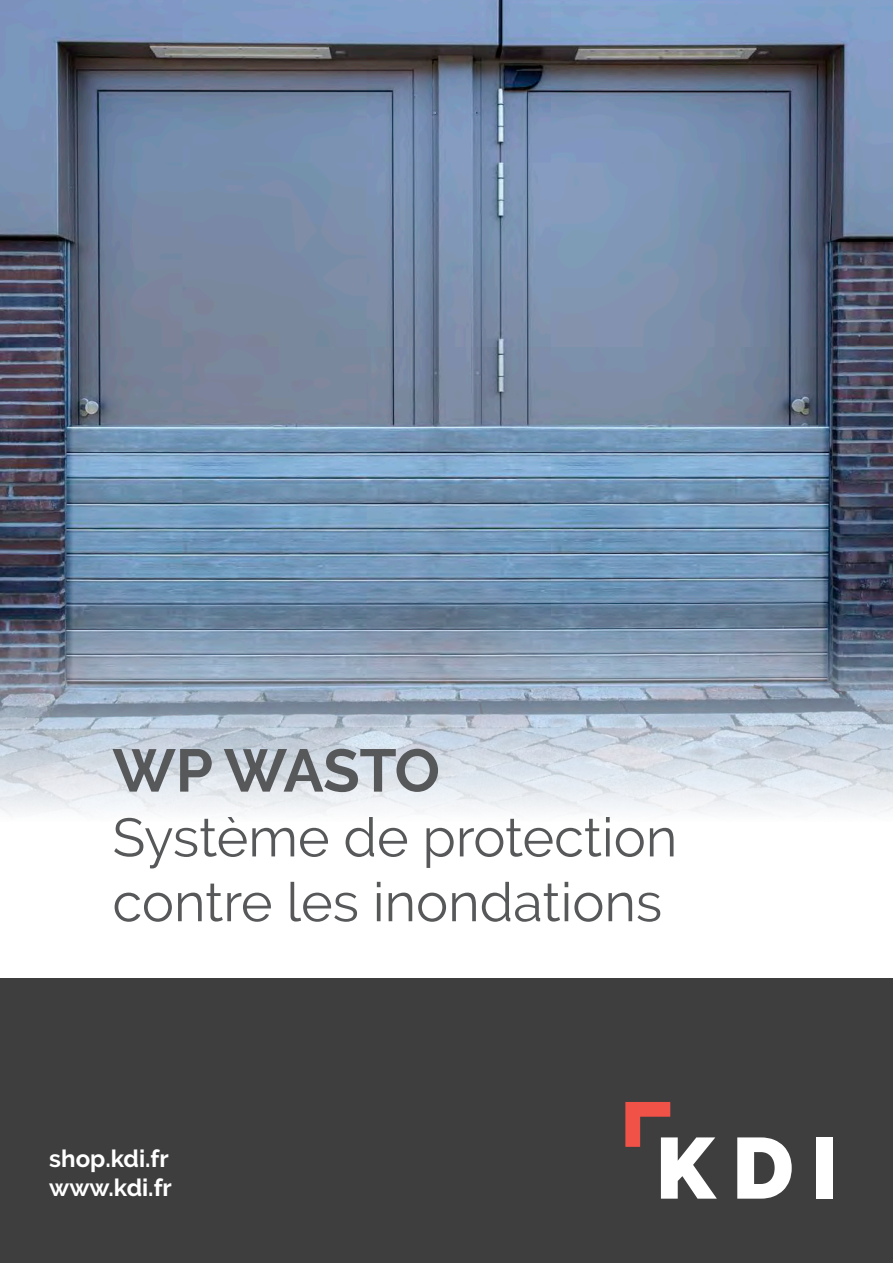
<style>
.page{position:relative;width:893px;height:1263px;background:#fff}
.page>*{position:absolute;margin:0;border:0;box-sizing:border-box;transform-origin:0 0}
.t1{font:700 60px "Raleway";letter-spacing:-.01em;color:#57585a}
.t2{font:54px/64.8px "Raleway";color:#57585a}
.t3{font:700 24px "Raleway";color:#fff}
</style>
<div class="page">
<img style="left:0;top:0;width:893px;height:814px">
<div style="left:0;top:978px;width:893px;height:285px;background:#3e3e3f"></div>
<svg style="left:737px;top:1137px;width:55px;height:62px"></svg>
<div style="left:816px;top:1137px;width:17px;height:62px;background:#fff"></div>
<svg style="left:625px;top:1102px;width:92px;height:97px"></svg>
<p class="t1" style="left:112px;top:736px;width:329px">WP WASTO</p>
<p class="t2" style="left:112px;top:805px;width:566px">Système de protection contre les inondations</p>
<p class="t3" style="left:49px;top:1144px;width:121px">shop.kdi.fr</p>
<p class="t3" style="left:49px;top:1173px;width:124px">www.kdi.fr</p>
</div>
